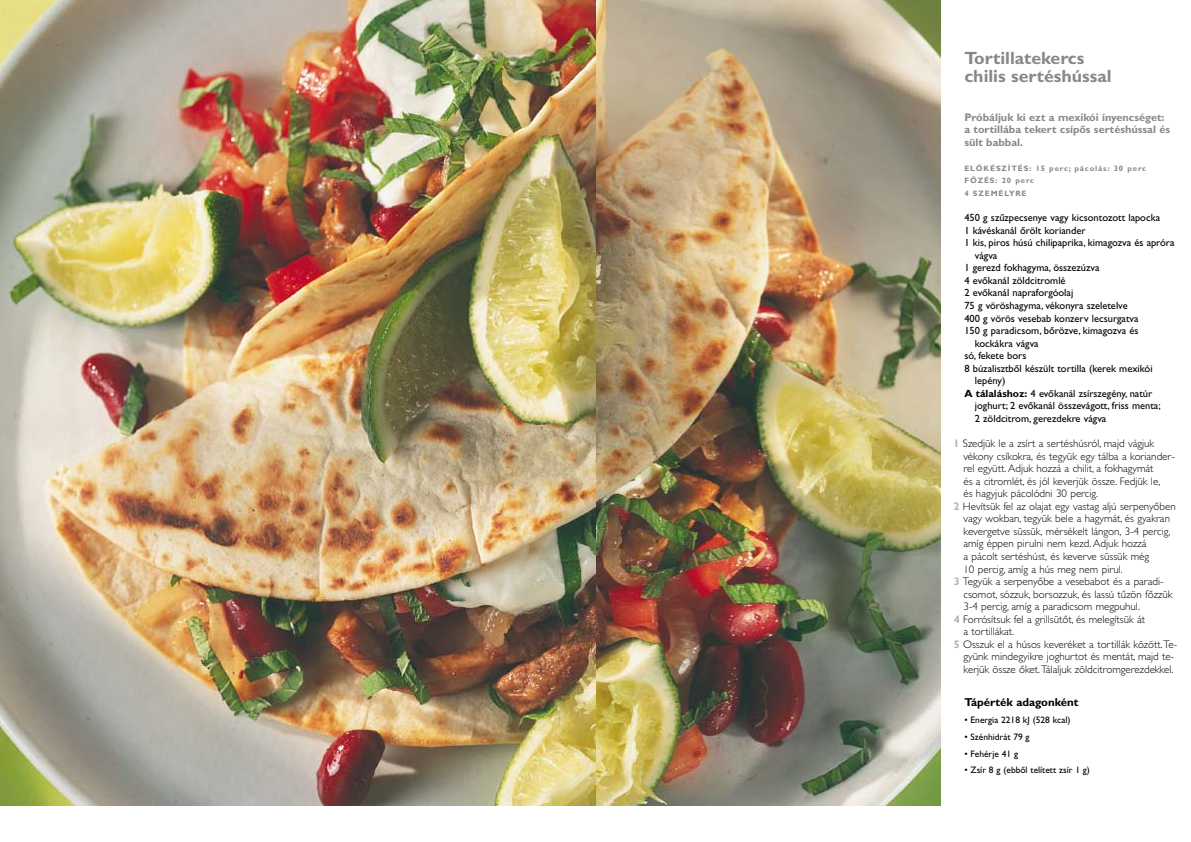
<style>
.page{position:relative;width:1191px;height:842px;background:#fff}
.page>*{position:absolute;margin:0;border:0;box-sizing:border-box;transform-origin:0 0}
.t1{font:700 17.8px/17.8px "Gill Sans CE";color:#87888a}
.t2{font:700 11.5px "Gill Sans CE";color:#000}
.t3{font:300 11px "Gill Sans CE";color:#000}
.t4{font:700 11px/12.6px "Gill Sans CE";color:#87888a}
.t5{font:10.5px "Gill Sans CE";color:#000}
.t6{font:9.4px "Gill Sans CE";color:#000}
.t7{font:700 7.8px/12.6px "Gill Sans CE";letter-spacing:.11em;color:#87888a}
.s1{font-weight:700}
.s2{font-weight:700;color:#b1b3b4}
</style>
<div class="page">
<img style="left:0;top:0;width:596px;height:806px">
<img style="left:596px;top:0;width:344px;height:806px">
<h1 class="t1" style="left:964px;top:49px;width:149px">Tortillatekercs chi lis ser tés hús sal</h1>
<p class="t4" style="left:964px;top:111px;width:207px">Pró bál juk ki ezt a me xi kói ínyenc sé get: a tortillába te kert csí pős ser tés hússal és sült ba bbal.</p>
<p class="t7" style="left:964px;top:162px;width:183px">ELŐ KÉ SZÍ TÉS: 15 perc; pá co lás: 30 perc<br>FŐ ZÉS: 20 perc<br>4 SZE MÉLY RE</p>
<p class="t5" style="left:964px;top:211px;width:197px">450 g szűz pe cse nye vagy ki cson to zott la poc ka</p>
<p class="t5" style="left:964px;top:224px;width:123px">1 ká vés ka nál őrölt ko ri an der</p>
<p class="t5" style="left:964px;top:237px;width:212px">1 kis, pi ros hú sú chi lipap ri ka, ki ma goz va és ap ró ra</p>
<p class="t5" style="left:974px;top:249px;width:24px">vág va</p>
<p class="t5" style="left:964px;top:262px;width:137px">1 ge rezd fok hagy ma, össze zúz va</p>
<p class="t5" style="left:964px;top:274px;width:103px">4 evő ka nál zöld cit rom lé</p>
<p class="t5" style="left:964px;top:287px;width:110px">2 evő ka nál nap ra for gó olaj</p>
<p class="t5" style="left:964px;top:299px;width:165px">75 g vö rös hagy ma, vé kony ra sze le tel ve</p>
<p class="t5" style="left:964px;top:312px;width:176px">400 g vö rös ve se bab kon zerv le csur gat va</p>
<p class="t5" style="left:964px;top:324px;width:176px">150 g pa ra di csom, bő röz ve, ki ma goz va és</p>
<p class="t5" style="left:974px;top:337px;width:65px">koc kákra vág va</p>
<p class="t5" style="left:964px;top:349px;width:64px">só, fe ke te bors</p>
<p class="t5" style="left:964px;top:362px;width:190px">8 bú za liszt ből ké szült tortilla (ke rek me xi kói</p>
<p class="t5" style="left:974px;top:375px;width:32px">lepény)</p>
<p class="t5" style="left:964px;top:387px;width:189px"><span class="s1">A tá la lás hoz:</span> 4 evő ka nál zsír sze gény, na túr</p>
<p class="t5" style="left:974px;top:400px;width:187px">joghurt; 2 evő ka nál össze vá gott, friss men ta;</p>
<p class="t5" style="left:974px;top:412px;width:133px">2 zöld cit rom, ge rez dek re vág va</p>
<p class="t3" style="left:953px;top:437px;width:202px"><span class="s2">1</span> Szedjük le a zsírt a ser tés hús ról, majd vág juk</p>
<p class="t3" style="left:963px;top:449px;width:213px">vékony csí kok ra, és te gyük egy tál ba a ko ri an der -</p>
<p class="t3" style="left:963px;top:462px;width:192px">rel együtt. Ad juk hoz zá a chi lit, a fok hagy mát</p>
<p class="t3" style="left:963px;top:475px;width:199px">és a cit rom lét, és jól ke ver jük ös sze. Fed jük le,</p>
<p class="t3" style="left:963px;top:487px;width:136px">és hagy juk pá co lód ni 30 per cig.</p>
<p class="t3" style="left:953px;top:500px;width:224px"><span class="s2">2</span> Hevítsük fel az ola jat egy vas tag al jú ser pe nyő ben</p>
<p class="t3" style="left:963px;top:512px;width:208px">vagy wokban, te gyük be le a hagy mát, és gyak ran</p>
<p class="t3" style="left:963px;top:525px;width:208px">ke ver get ve süs sük, mér sé kelt lán gon, 3-4 per cig,</p>
<p class="t3" style="left:963px;top:537px;width:184px">amíg ép pen pi rul ni nem kezd. Ad juk hoz zá</p>
<p class="t3" style="left:963px;top:550px;width:187px">a pá colt ser tés húst, és ke ver ve süs sük még</p>
<p class="t3" style="left:963px;top:562px;width:161px">10 per cig, amíg a hús meg nem pi rul.</p>
<p class="t3" style="left:953px;top:575px;width:211px"><span class="s2">3</span> Tegyük a ser pe nyő be a ve se ba bot és a pa ra di -</p>
<p class="t3" style="left:963px;top:588px;width:210px">cso mot, sóz zuk, bor soz zuk, és las sú tű zön főz zük</p>
<p class="t3" style="left:963px;top:600px;width:178px">3-4 per cig, amíg a pa ra di csom meg pu hul.</p>
<p class="t3" style="left:953px;top:613px;width:193px"><span class="s2">4</span> Forrósítsuk fel a grill sü tőt, és me le gít sük át</p>
<p class="t3" style="left:963px;top:625px;width:52px">a tortillákat.</p>
<p class="t3" style="left:953px;top:638px;width:225px"><span class="s2">5</span> Osszuk el a hú sos ke ve ré ket a tortillák kö zött. Te-</p>
<p class="t3" style="left:963px;top:650px;width:212px">gyünk mind egyik re jog hur tot és men tát, majd te-</p>
<p class="t3" style="left:963px;top:663px;width:211px">ker jük ös sze őket. Tá lal juk zöldcitromgerezdekkel.</p>
<p class="t2" style="left:964px;top:696px;width:116px">Táp ér ték ada gon ként</p>
<p class="t6" style="left:964px;top:714px;width:108px">• Energia 2218 kJ (528 kcal)</p>
<p class="t6" style="left:964px;top:731px;width:67px">• Szénhidrát 79 g</p>
<p class="t6" style="left:964px;top:748px;width:55px">• Fehérje 41 g</p>
<p class="t6" style="left:964px;top:765px;width:127px">• Zsír 8 g (eb ből telített zsír 1 g)</p>
</div>
